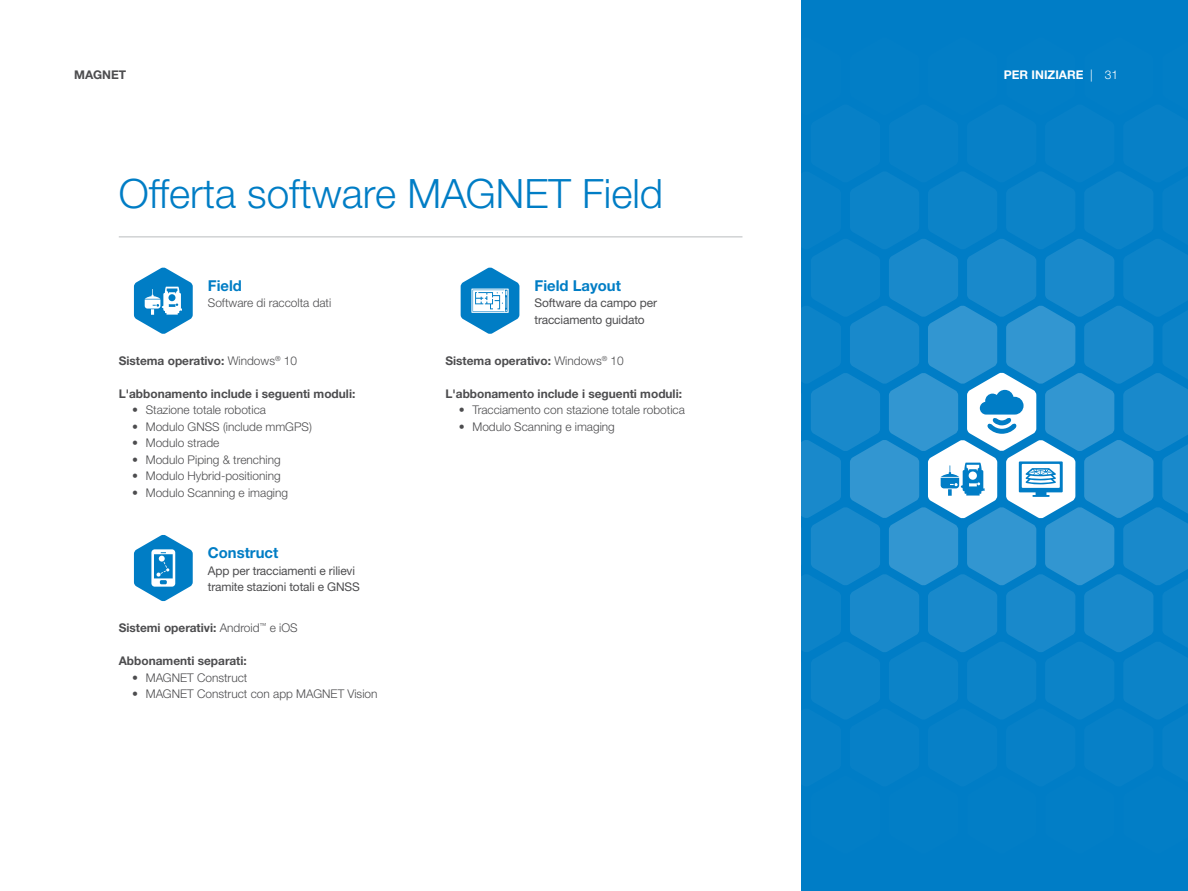
<style>
.page{position:relative;width:1188px;height:891px;background:#fff}
.page>*{position:absolute;margin:0;border:0;box-sizing:border-box;transform-origin:0 0}
.t1{font:300 40.5px "Helvetica Neue LTW1 G";color:#007dc5}
.t2{font:700 15px "Helvetica Neue LTW1 G";color:#007dc5}
.t3{font:300 12px "Helvetica Neue LTW1 G";color:#4d4d4f}
.t4{font:700 12px "Helvetica Neue LTW1 G";color:#4d4d4f}
.t5{font:12px/16.5px "Helvetica Neue LTW1 G";letter-spacing:-.01em;color:#4d4d4f}
.t6{font:700 12px "Helvetica Neue LTW1 G";color:#fff}
.s1{font-weight:300}
</style>
<div class="page">
<div style="left:802px;top:0;width:386px;height:891px;background:#007dc6"></div>
<svg style="left:802px;top:172px;width:386px;height:547px"></svg>
<hr style="left:119px;top:236px;width:623px;height:2px;background:#d1d3d4">
<svg style="left:134px;top:267px;width:59px;height:67px"></svg>
<svg style="left:461px;top:267px;width:58px;height:67px"></svg>
<svg style="left:134px;top:535px;width:59px;height:66px"></svg>
<p class="t4" style="left:74px;top:67px;width:53px">MAGNET</p>
<p class="t6" style="left:1004px;top:67px;width:116px">Per iniziare <span class="s1">| 31</span></p>
<h1 class="t1" style="left:119px;top:169px;width:546px">Offerta software MAGNET Field</h1>
<p class="t2" style="left:208px;top:276px;width:36px">Field</p>
<p class="t3" style="left:208px;top:296px;width:125px">Software di raccolta dati</p>
<p class="t4" style="left:119px;top:353px;width:180px">Sistema operativo: <span class="s1">Windows</span><sup>®</sup> <span class="s1">10</span></p>
<p class="t4" style="left:119px;top:386px;width:238px">L'abbonamento include i seguenti moduli:</p>
<p class="t3" style="left:132px;top:403px;width:135px">• Stazione totale robotica</p>
<p class="t3" style="left:132px;top:419px;width:181px">• Modulo GNSS (include mmGPS)</p>
<p class="t3" style="left:132px;top:436px;width:89px">• Modulo strade</p>
<p class="t3" style="left:132px;top:452px;width:150px">• Modulo Piping &amp; trenching</p>
<p class="t3" style="left:132px;top:469px;width:150px">• Modulo Hybrid-positioning</p>
<p class="t3" style="left:132px;top:485px;width:157px">• Modulo Scanning e imaging</p>
<p class="t2" style="left:208px;top:543px;width:72px">Construct</p>
<p class="t5" style="left:208px;top:562px;width:153px">App per tracciamenti e rilievi tramite stazioni totali e GNSS</p>
<p class="t4" style="left:119px;top:621px;width:180px">Sistemi operativi: <span class="s1">Android</span><sup>™</sup> <span class="s1">e iOS</span></p>
<p class="t4" style="left:119px;top:654px;width:130px">Abbonamenti separati:</p>
<p class="t3" style="left:132px;top:670px;width:117px">• MAGNET Construct</p>
<p class="t3" style="left:132px;top:687px;width:247px">• MAGNET Construct con app MAGNET Vision</p>
<p class="t2" style="left:535px;top:276px;width:88px">Field Layout</p>
<p class="t5" style="left:535px;top:295px;width:124px">Software da campo per tracciamento guidato</p>
<p class="t4" style="left:445px;top:353px;width:180px">Sistema operativo: <span class="s1">Windows</span><sup>®</sup> <span class="s1">10</span></p>
<p class="t4" style="left:446px;top:386px;width:238px">L'abbonamento include i seguenti moduli:</p>
<p class="t3" style="left:459px;top:403px;width:227px">• Tracciamento con stazione totale robotica</p>
<p class="t3" style="left:459px;top:419px;width:157px">• Modulo Scanning e imaging</p>
</div>
